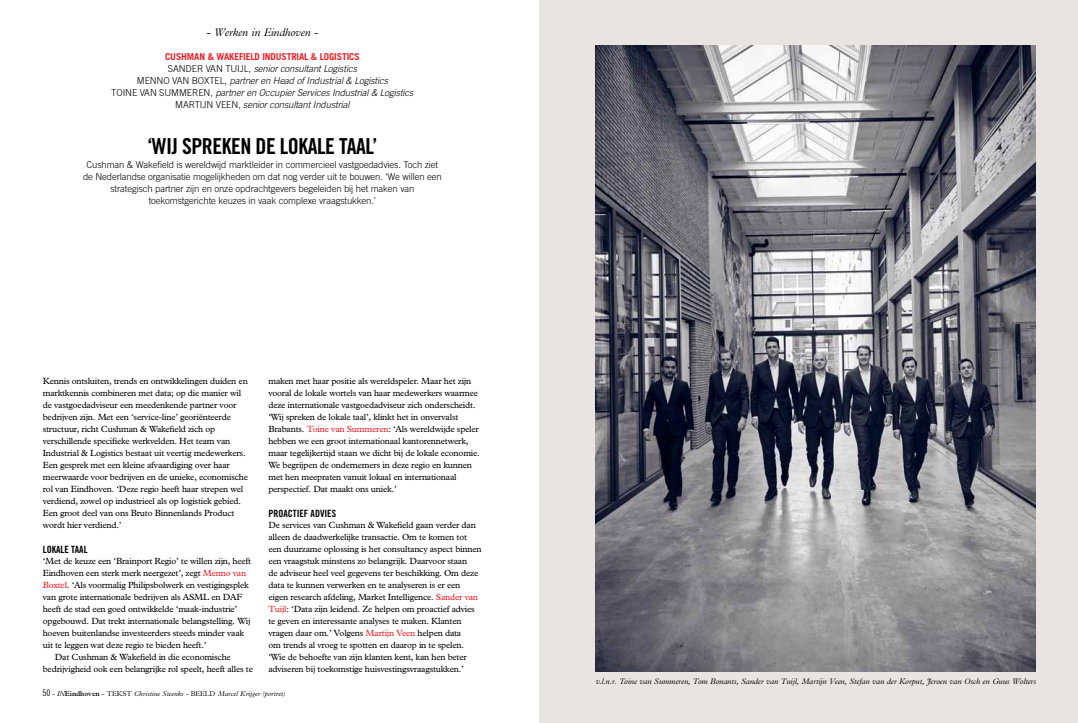
<style>
.page{position:relative;width:1078px;height:723px;background:#fff}
.page>*{position:absolute;margin:0;border:0;box-sizing:border-box;transform-origin:0 0}
.t1{font:22px "Trade Gothic Bold Cond Twenty";letter-spacing:-.02em;color:#000}
.t2{font:italic 300 11px "M Plantin";letter-spacing:-.01em;color:#000}
.t3{font:10px "Trade Gothic Bold Cond Twenty";color:#000}
.t4{font:300 9.5px/12px "Trade Gothic";letter-spacing:-.01em;color:#000;text-align:center}
.t5{font:italic 300 9.5px/12px "Trade Gothic";letter-spacing:-.01em;color:#000;text-align:center}
.t6{font:9px/12px "M Plantin";letter-spacing:-.02em;color:#000}
.t7{font:italic 300 8px "M Plantin";letter-spacing:-.01em;color:#000}
.t8{font:italic 300 7px "M Plantin";color:#000}
.s1{font-weight:700;font-style:normal;color:#ed1d24}
.s2{font-style:normal}
.s3{color:#ed1d24}
.s4{font-family:"Trade Gothic Cond Eighteen";font-weight:400;font-style:normal;font-size:9px}
.s5{font-weight:600;font-style:normal}
</style>
<div class="page">
<div style="left:539px;top:0;width:538px;height:723px;background:#e7e4e2"></div>
<img style="left:595px;top:45px;width:440px;height:627px">
<p class="t2" style="left:206px;top:26px;width:113px">- Werken in Eindhoven -</p>
<p class="t5" style="left:111px;top:50px;width:303px"><span class="s1">CUSHMAN &amp; WAKEFIELD INDUSTRIAL &amp; LOGISTICS<br></span><span class="s2">Sander van Tuijl,</span> senior consultant Logistics<br><span class="s2">Menno van Boxt el,</span> partner en Head of Industrial &amp; Logistics<br><span class="s2">Toine van Summ eren,</span> partner en Occupier Services Industrial &amp; Logistics <span class="s2">Mart ijn Veen,</span> senior consultant Industrial</p>
<h1 class="t1" style="left:147px;top:132px;width:231px">‘WIJ SPREKEN DE LOKALE TAAL’</h1>
<p class="t4" style="left:83px;top:158px;width:360px">Cushman &amp; Wakefield is wereldwijd marktleider in commercieel vastgoedadvies. Toch ziet de Nederlandse organisatie mogelijkheden om dat nog verder uit te bouwen. ‘We willen een strategisch partner zijn en onze opdrachtgevers begeleiden bij het maken van toekomstgerichte keuzes in vaak complexe vraagstukken.’</p>
<p class="t6" style="left:43px;top:375px;width:207px">Kennis ontsluiten, trends en ontwikkelingen duiden en marktkennis combineren met data; op die manier wil de vastgoedadviseur een meedenkende partner voor bedrijven zijn. Met een ‘service-line’ georiënteerde structuur, richt Cushman &amp; Wakefield zich op verschillende specifieke werkvelden. Het team van Industrial &amp; Logistics bestaat uit veertig medewerkers.<br>Een gesprek met een kleine afvaardiging over haar meerwaarde voor bedrijven en de unieke, economische rol van Eindhoven. ‘Deze regio heeft haar strepen wel verdiend, zowel op industrieel als op logistiek gebied.<br>Een groot deel van ons Bruto Binnenlands Product wordt hier verdiend.’</p>
<p class="t3" style="left:43px;top:543px;width:46px">LOKALE TAAL</p>
<p class="t6" style="left:43px;top:555px;width:210px">‘Met de keuze een ‘Brainport Regio’ te willen zijn, heeft</p>
<p class="t6" style="left:43px;top:567px;width:205px">Eindhoven een sterk merk neergezet’, zegt <span class="s3">Menno van</span></p>
<p class="t6" style="left:43px;top:579px;width:207px"><span class="s3">Boxtel</span>. ‘Als voormalig Philipsbolwerk en vestigingsplek</p>
<p class="t6" style="left:43px;top:591px;width:201px">van grote internationale bedrijven als ASML en DAF</p>
<p class="t6" style="left:43px;top:603px;width:196px">heeft de stad een goed ontwikkelde ‘maak-industrie’</p>
<p class="t6" style="left:43px;top:615px;width:209px">opgebouwd. Dat trekt internationale belangstelling. Wij</p>
<p class="t6" style="left:43px;top:627px;width:203px">hoeven buitenlandse investeerders steeds minder vaak</p>
<p class="t6" style="left:43px;top:639px;width:165px">uit te leggen wat deze regio te bieden heeft.’</p>
<p class="t6" style="left:55px;top:651px;width:177px">Dat Cushman &amp; Wakefield in die economische</p>
<p class="t6" style="left:43px;top:663px;width:211px">bedrijvigheid ook een belangrijke rol speelt, heeft alles te</p>
<p class="t6" style="left:268px;top:375px;width:213px">maken met haar positie als wereldspeler. Maar het zijn vooral de lokale wortels van haar medewerkers waarmee deze internationale vastgoedadviseur zich onderscheidt. ‘Wij spreken de lokale taal’, klinkt het in onvervalst Brabants. <span class="s3">Toine van Summeren</span>: ‘Als wereldwijde speler hebben we een groot internationaal kantorennetwerk, maar tegelijkertijd staan we dicht bij de lokale economie.<br>We begrijpen de ondernemers in deze regio en kunnen met hen meepraten vanuit lokaal en internationaal perspectief. Dat maakt ons uniek.’</p>
<p class="t3" style="left:268px;top:507px;width:69px">PROACTIEF ADVIES</p>
<p class="t6" style="left:268px;top:519px;width:215px">De services van Cushman &amp; Wakefield gaan verder dan alleen de daadwerkelijke transactie. Om te komen tot een duurzame oplossing is het consultancy aspect binnen een vraagstuk minstens zo belangrijk. Daarvoor staan<br>de adviseur heel veel gegevens ter beschikking. Om deze data te kunnen verwerken en te analyseren is er een eigen research afdeling, Market Intelligence. <span class="s3">Sander van Tuijl</span>: ‘Data zijn leidend. Ze helpen om proactief advies te geven en interessante analyses te maken. Klanten vragen daar om.’ Volgens <span class="s3">Martijn Veen</span> helpen data<br>om trends al vroeg te spotten en daarop in te spelen. ‘Wie de behoefte van zijn klanten kent, kan hen beter adviseren bij toekomstige huisvestingsvraagstukken.’</p>
<p class="t8" style="left:43px;top:690px;width:244px"><span class="s4">50</span> <span class="s2">-</span> IN<span class="s5">Eindhoven</span> <span class="s2">- TEKST</span> Christine Steenks <span class="s2">- BEELD</span> Marcel Krijger (portret)</p>
<p class="t7" style="left:595px;top:677px;width:442px">v.l.n.r. Toine van Summeren, Tom Bonants, Sander van Tuijl, Martijn Veen, Stefan van der Korput, Jeroen van Osch en Guus Wolters</p>
</div>
